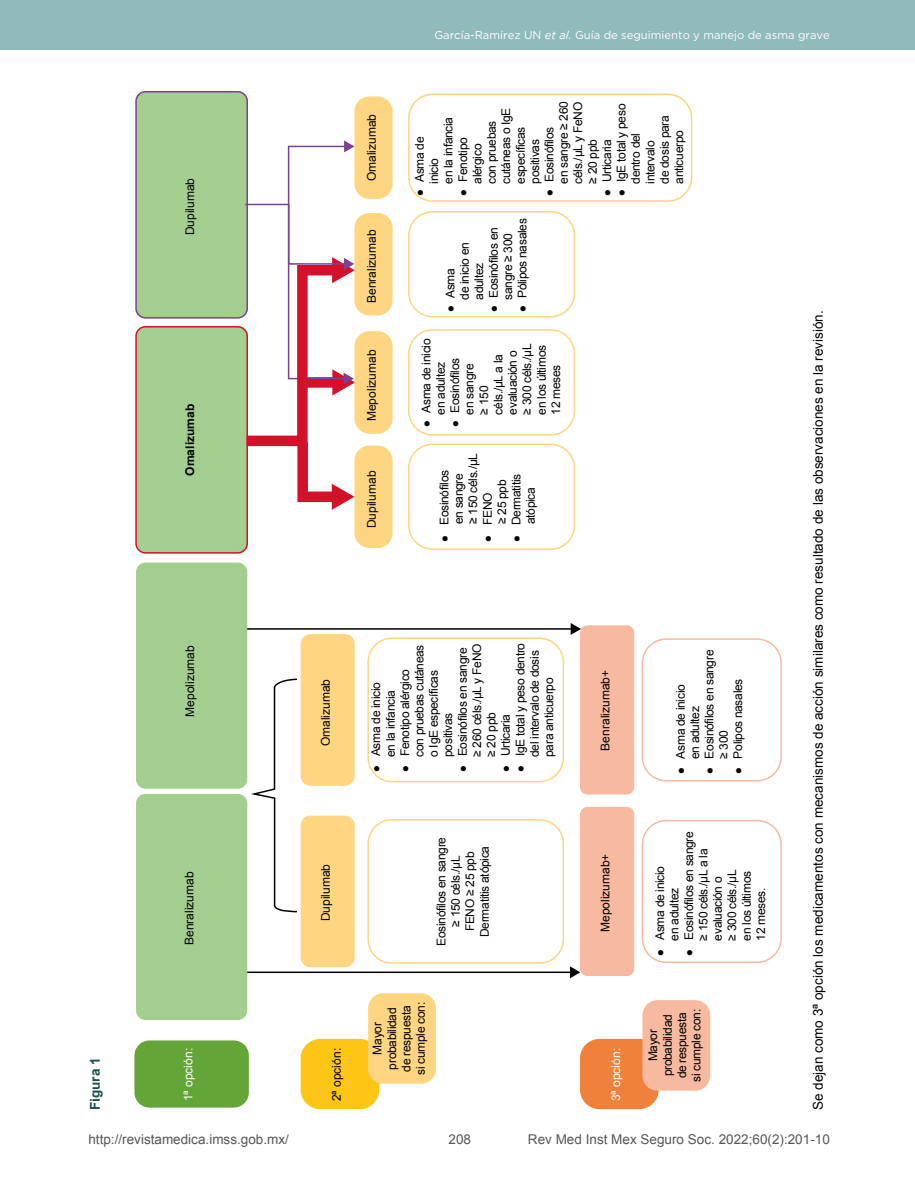
<style>
.page{position:relative;width:915px;height:1191px;background:#fff}
.page>*{position:absolute;margin:0;border:0;box-sizing:border-box;transform-origin:0 0}
.t1{font:13.5px "Arial";color:#000}
.t2{font:13.5px "Arial";color:#575756}
.t3{font:700 13.5px "Arial";color:#1b4e4e}
.t4{font:12px/14.4px "Arial";letter-spacing:-.025em;color:#000}
.t5{font:12px "Arial";color:#000}
.t6{font:12px "Arial";color:#fff}
.t7{font:700 12px "Arial";color:#000}
.t8{font:11.25px "Gotham";color:#fff}
.s1{font-style:italic}
</style>
<div class="page">
<div style="left:0;top:0;width:914px;height:50px;background:#91baba"></div>
<div style="left:136px;top:327px;width:111px;height:226px;background:#a4cd90;border-radius:9px"></div>
<div style="left:135px;top:326px;width:113px;height:227px;border:2px solid #d4112a;border-radius:9px"></div>
<div style="left:300px;top:1039px;width:79px;height:70px;background:#fdc514;border-radius:20px"></div>
<div style="left:579px;top:1039px;width:79px;height:70px;background:#f0813b;border-radius:20px"></div>
<div style="left:300px;top:815px;width:54px;height:152px;background:#fed580;border-radius:10px"></div>
<div style="left:579px;top:807px;width:55px;height:169px;background:#f7baa0;border-radius:8px"></div>
<div style="left:579px;top:625px;width:55px;height:169px;background:#f7baa0;border-radius:8px"></div>
<div style="left:300px;top:634px;width:54px;height:152px;background:#fed580;border-radius:10px"></div>
<div style="left:354px;top:445px;width:38px;height:103px;background:#fed580;border-radius:15px"></div>
<div style="left:354px;top:213px;width:38px;height:102px;background:#fed580;border-radius:15px"></div>
<div style="left:354px;top:96px;width:38px;height:103px;background:#fed580;border-radius:15px"></div>
<div style="left:408px;top:329px;width:167px;height:106px;border:2px solid #fed580;border-radius:24px"></div>
<div style="left:408px;top:94px;width:284px;height:108px;border:2px solid #fed580;border-radius:24px"></div>
<div style="left:408px;top:443px;width:167px;height:107px;border:2px solid #fed580;border-radius:24px"></div>
<div style="left:367px;top:637px;width:197px;height:145px;border:2px solid #fed580;border-radius:24px"></div>
<div style="left:367px;top:819px;width:197px;height:144px;border:2px solid #fed580;border-radius:24px"></div>
<div style="left:641px;top:820px;width:140px;height:143px;border:2px solid #f7baa0;border-radius:24px"></div>
<div style="left:641px;top:638px;width:140px;height:143px;border:2px solid #f7baa0;border-radius:24px"></div>
<div style="left:408px;top:211px;width:167px;height:106px;border:2px solid #fed580;border-radius:24px"></div>
<div style="left:642px;top:1000px;width:68px;height:90px;background:#f7baa0;border-radius:15px"></div>
<div style="left:368px;top:993px;width:68px;height:90px;background:#fed580;border-radius:15px"></div>
<div style="left:135px;top:1040px;width:114px;height:67px;background:#63a537;border-radius:15px"></div>
<hr style="left:246px;top:971px;width:325px;height:2px;background:#000">
<svg style="left:569px;top:966px;width:11px;height:12px"></svg>
<hr style="left:246px;top:628px;width:326px;height:1px;background:#000">
<svg style="left:570px;top:623px;width:11px;height:12px"></svg>
<div style="left:136px;top:92px;width:111px;height:226px;background:#a4cd90;border-radius:9px"></div>
<div style="left:135px;top:91px;width:113px;height:227px;border:2px solid #7d4092;border-radius:9px"></div>
<div style="left:136px;top:562px;width:111px;height:226px;background:#a4cd90;border-radius:9px"></div>
<div style="left:136px;top:794px;width:111px;height:226px;background:#a4cd90;border-radius:9px"></div>
<svg style="left:247px;top:677px;width:50px;height:236px"></svg>
<svg style="left:236px;top:140px;width:119px;height:370px"></svg>
<div style="left:354px;top:331px;width:38px;height:103px;background:#fed580;border-radius:15px"></div>
<p class="t3" style="left:86px;top:1110px;width:54px;rotate:-90deg">Figura 1</p>
<p class="t5" style="left:182px;top:235px;width:59px;rotate:-90deg">Dupilumab</p>
<p class="t7" style="left:182px;top:475px;width:73px;rotate:-90deg">Omalizumab</p>
<p class="t5" style="left:182px;top:716px;width:73px;rotate:-90deg">Mepolizumab</p>
<p class="t5" style="left:181px;top:945px;width:75px;rotate:-90deg">Benralizumab</p>
<p class="t6" style="left:180px;top:1101px;width:55px;rotate:-90deg">1ª opción:</p>
<p class="t5" style="left:363px;top:181px;width:69px;rotate:-90deg">Omalizumab</p>
<p class="t8" style="left:434px;top:28px;width:397px">García-Ramírez UN <span class="s1">et al.</span> Guía de seguimiento y manejo de asma grave</p>
<p class="t4" style="left:412px;top:184px;width:68px;text-indent:-12px;rotate:-90deg">● Asma de inicio<br>en la infancia</p>
<p class="t4" style="left:455px;top:184px;width:78px;text-indent:-12px;rotate:-90deg">● Fenotipo alérgico<br>con pruebas cutáneas o IgE específicas positivas</p>
<p class="t4" style="left:542px;top:184px;width:84px;text-indent:-12px;rotate:-90deg">● Eosinófilos<br>en sangre ≥ 260 céls./µL y FeNO ≥ 20 ppb</p>
<p class="t4" style="left:614px;top:184px;width:81px;text-indent:-12px;rotate:-90deg">● IgE total y peso dentro del intervalo<br>de dosis para anticuerpo</p>
<p class="t4" style="left:599px;top:196px;width:58px;rotate:-90deg">● Urticaria</p>
<p class="t5" style="left:363px;top:303px;width:75px;rotate:-90deg">Benralizumab</p>
<p class="t5" style="left:363px;top:421px;width:73px;rotate:-90deg">Mepolizumab</p>
<p class="t5" style="left:363px;top:528px;width:59px;rotate:-90deg">Dupilumab</p>
<p class="t4" style="left:486px;top:312px;width:86px;text-align:center;rotate:-90deg">● Eosinófilos en sangre ≥ 300</p>
<p class="t4" style="left:515px;top:312px;width:95px;rotate:-90deg">● Pólipos nasales</p>
<p class="t4" style="left:443px;top:300px;width:59px;text-indent:-12px;rotate:-90deg">● Asma<br>de inicio en adultez</p>
<p class="t4" style="left:419px;top:414px;width:77px;text-indent:-12px;rotate:-90deg">● Asma de inicio en adultez</p>
<p class="t4" style="left:447px;top:414px;width:72px;text-indent:-12px;rotate:-90deg">● Eosinófilos en sangre<br>≥ 150 céls./µL a la evaluación o ≥ 300 céls./µL en los últimos<br>12 meses</p>
<p class="t4" style="left:437px;top:524px;width:72px;text-indent:-18px;rotate:-90deg">● Eosinófilos<br>en sangre<br>≥ 150 céls./µL</p>
<p class="t4" style="left:480px;top:524px;width:46px;text-indent:-18px;rotate:-90deg">● FENO<br>≥ 25 ppb</p>
<p class="t4" style="left:509px;top:542px;width:70px;text-align:center;rotate:-90deg">● Dermatitis atópica</p>
<p class="t5" style="left:318px;top:746px;width:69px;rotate:-90deg">Omalizumab</p>
<p class="t4" style="left:513px;top:757px;width:116px;text-indent:-15px;rotate:-90deg">● IgE total y peso dentro del intervalo de dosis para anticuerpo</p>
<p class="t4" style="left:397px;top:757px;width:114px;text-indent:-15px;rotate:-90deg">● Fenotipo alérgico<br>con pruebas cutáneas o IgE específicas positivas</p>
<p class="t4" style="left:455px;top:757px;width:115px;text-indent:-15px;rotate:-90deg">● Eosinófilos en sangre ≥ 260 céls./µL y FeNO ≥ 20 ppb</p>
<p class="t4" style="left:369px;top:757px;width:76px;text-indent:-15px;rotate:-90deg">● Asma de inicio en la infancia</p>
<p class="t4" style="left:498px;top:772px;width:59px;rotate:-90deg">● Urticaria</p>
<p class="t5" style="left:597px;top:750px;width:82px;rotate:-90deg">Benralizumab+</p>
<p class="t4" style="left:434px;top:945px;width:110px;text-align:center;rotate:-90deg">Eosinófilos en sangre ≥ 150 céls./µL<br>FENO ≥ 25 ppb<br>Dermatitis atópica</p>
<p class="t5" style="left:318px;top:921px;width:59px;rotate:-90deg">Dupilumab</p>
<p class="t5" style="left:597px;top:932px;width:80px;rotate:-90deg">Mepolizumab+</p>
<p class="t4" style="left:370px;top:1075px;width:74px;text-align:center;rotate:-90deg">Mayor probabilidad de respuesta si cumple con:</p>
<p class="t5" style="left:329px;top:1101px;width:55px;rotate:-90deg">2ª opción:</p>
<p class="t6" style="left:608px;top:1101px;width:55px;rotate:-90deg">3ª opción:</p>
<p class="t4" style="left:702px;top:759px;width:111px;text-indent:-15px;rotate:-90deg">● Eosinófilos en sangre ≥ 300</p>
<p class="t4" style="left:730px;top:774px;width:97px;rotate:-90deg">● Polipos nasales</p>
<p class="t4" style="left:673px;top:774px;width:91px;text-align:center;rotate:-90deg">● Asma de inicio en adultez</p>
<p class="t4" style="left:681px;top:940px;width:111px;text-indent:-15px;rotate:-90deg">● Eosinófilos en sangre ≥ 150 céls./µL a la evaluación o<br>≥ 300 céls./µL<br>en los últimos<br>12 meses.</p>
<p class="t4" style="left:652px;top:955px;width:91px;text-align:center;rotate:-90deg">● Asma de inicio en adultez</p>
<p class="t4" style="left:645px;top:1081px;width:74px;text-align:center;rotate:-90deg">Mayor probabilidad de respuesta si cumple con:</p>
<p class="t1" style="left:808px;top:1110px;width:801px;rotate:-90deg">Se dejan como 3ª opción los medicamentos con mecanismos de acción similares como resultado de las observaciones en la revisión.</p>
<p class="t2" style="left:88px;top:1130px;width:202px">http://revistamedica.imss.gob.mx/</p>
<p class="t2" style="left:527px;top:1130px;width:303px">Rev Med Inst Mex Seguro Soc. 2022;60(2):201-10</p>
<p class="t2" style="left:448px;top:1130px;width:24px">208</p>
</div>
